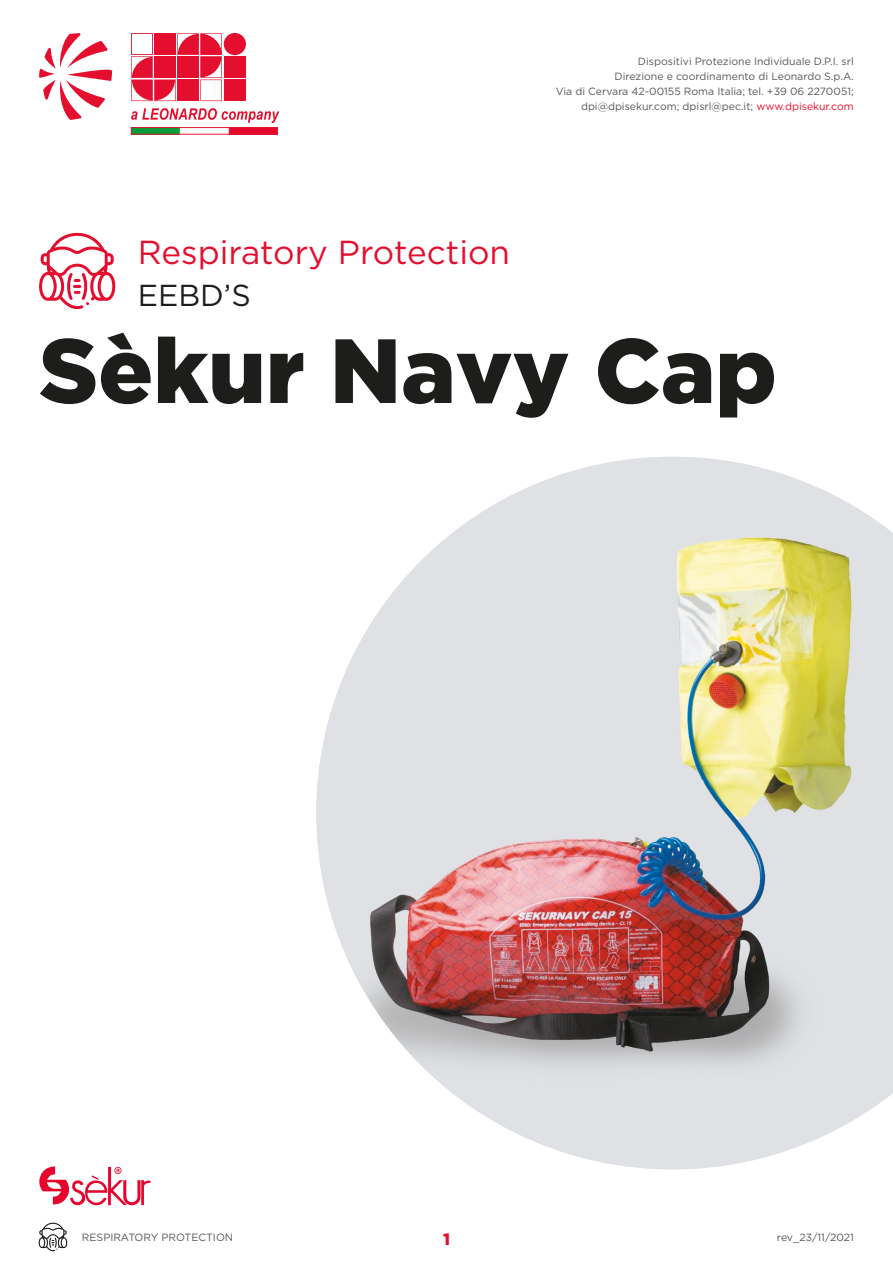
<style>
.page{position:relative;width:893px;height:1263px;background:#fff}
.page>*{position:absolute;margin:0;border:0;box-sizing:border-box;transform-origin:0 0}
.t1{font:900 90.9px "Gotham";color:#1d1d1b}
.t2{font:33.3px "Gotham";color:#e40f2e}
.t3{font:30.3px "Gotham";color:#1d1d1b}
.t4{font:900 16.5px "Gotham";color:#e40f2e}
.t5{font:10.5px/15px "Gotham";color:#575756;text-align:right}
.s1{color:#e40f2e}
</style>
<div class="page">
<svg style="left:39px;top:1222px;width:28px;height:29px"></svg>
<div style="left:224px;top:56px;width:22px;height:22px;background:#e40f2e"></div>
<div style="left:224px;top:80px;width:22px;height:21px;background:#e40f2e"></div>
<div style="left:224px;top:33px;width:22px;height:22px;background:#e40f2e;border-radius:50%"></div>
<svg style="left:131px;top:33px;width:91px;height:68px"></svg>
<svg style="left:131px;top:108px;width:148px;height:15px"></svg>
<svg style="left:39px;top:33px;width:73px;height:87px"></svg>
<img style="left:133px;top:129px;width:143px;height:3px">
<div style="left:131px;top:127px;width:147px;height:7px;border:1px solid #e41731"></div>
<svg style="left:39px;top:232px;width:76px;height:77px"></svg>
<img style="left:316px;top:457px;width:577px;height:712px">
<svg style="left:39px;top:1166px;width:112px;height:40px"></svg>
<p class="t5" style="left:556px;top:54px;width:300px">Dispositivi Protezione Individuale D.P.I. srl<br>Direzione e coordinamento di Leonardo S.p.A.<br>Via di Cervara 42-00155 Roma Italia; tel. +39 06 2270051; dpi@dpisekur.com; dpisrl@pec.it; <span class="s1">www.dpisekur.com</span></p>
<p class="t2" style="left:138px;top:234px;width:374px">Respiratory Protection</p>
<p class="t3" style="left:138px;top:278px;width:115px">EEBD’S</p>
<p class="t1" style="left:39px;top:318px;width:739px">Sèkur Navy Cap</p>
<p class="t5" style="left:82px;top:1230px;width:153px">RESPIRATORY PROTECTION</p>
<h3 class="t4" style="left:443px;top:1230px;width:8px">1</h3>
<p class="t5" style="left:777px;top:1230px;width:78px">rev_23/11/2021</p>
</div>
